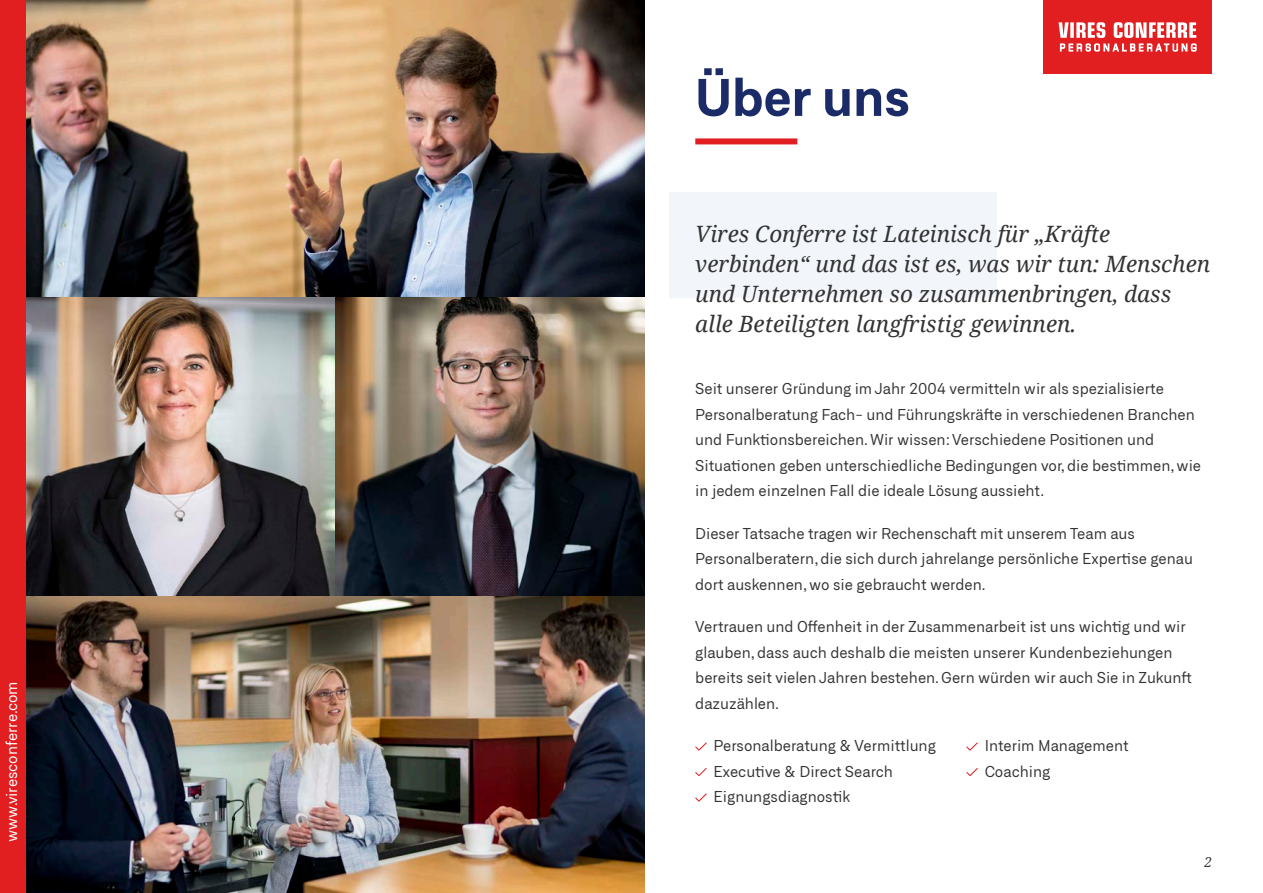
<style>
.page{position:relative;width:1263px;height:893px;background:#fff}
.page>*{position:absolute;margin:0;border:0;box-sizing:border-box;transform-origin:0 0}
.t1{font:700 51px "Neufile Grotesk";color:#1a2b68}
.t2{font:italic 22.5px/30px "Noto Serif";color:#333}
.t3{font:15px/25.5px "Neufile Grotesk";color:#333}
.t4{font:15px "Neufile Grotesk";color:#fff}
.t5{font:italic 13.5px "Noto Serif";color:#333}
</style>
<div class="page">
<div style="left:670px;top:192px;width:327px;height:106px;background:#f2f5fa"></div>
<div style="left:695px;top:138px;width:102px;height:6px;background:#e11f21"></div>
<svg style="left:695px;top:742px;width:12px;height:9px"></svg>
<svg style="left:695px;top:768px;width:12px;height:8px"></svg>
<svg style="left:695px;top:793px;width:12px;height:9px"></svg>
<svg style="left:966px;top:742px;width:12px;height:9px"></svg>
<svg style="left:966px;top:768px;width:12px;height:8px"></svg>
<img style="left:26px;top:0;width:618px;height:893px">
<div style="left:0;top:0;width:26px;height:893px;background:#e11f21"></div>
<div style="left:1044px;top:0;width:168px;height:73px;background:#e11f21"></div>
<svg style="left:1058px;top:22px;width:138px;height:16px"></svg>
<svg style="left:1060px;top:44px;width:136px;height:7px"></svg>
<p class="t4" style="left:3px;top:842px;width:162px;rotate:-90deg">www.viresconferre.com</p>
<h1 class="t1" style="left:695px;top:64px;width:216px">Über uns</h1>
<h2 class="t2" style="left:695px;top:218px;width:516px">Vires Conferre ist Lateinisch für „Kräfte verbinden“ und das ist es, was wir tun: Menschen und Unternehmen so zusammenbringen, dass alle Beteiligten langfristig gewinnen.</h2>
<p class="t3" style="left:695px;top:376px;width:507px">Seit unserer Gründung im Jahr 2004 vermitteln wir als spezialisierte Personalberatung Fach- und Führungskräfte in verschiedenen Branchen und Funktionsbereichen. Wir wissen: Verschiedene Positionen und Situationen geben unterschiedliche Bedingungen vor, die bestimmen, wie in jedem einzelnen Fall die ideale Lösung aussieht.</p>
<p class="t3" style="left:695px;top:520px;width:499px">Dieser Tatsache tragen wir Rechenschaft mit unserem Team aus<br>Personalberatern, die sich durch jahrelange persönliche Expertise genau dort auskennen, wo sie gebraucht werden.</p>
<p class="t3" style="left:695px;top:614px;width:498px">Vertrauen und Offenheit in der Zusammenarbeit ist uns wichtig und wir glauben, dass auch deshalb die meisten unserer Kundenbeziehungen bereits seit vielen Jahren bestehen. Gern würden wir auch Sie in Zukunft dazuzählen.</p>
<p class="t3" style="left:713px;top:733px;width:224px">Personalberatung &amp; Vermittlung<br>Executive &amp; Direct Search<br>Eignungsdiagnostik</p>
<p class="t3" style="left:985px;top:733px;width:146px">Interim Management<br>Coaching</p>
<p class="t5" style="left:1204px;top:853px;width:9px">2</p>
</div>
